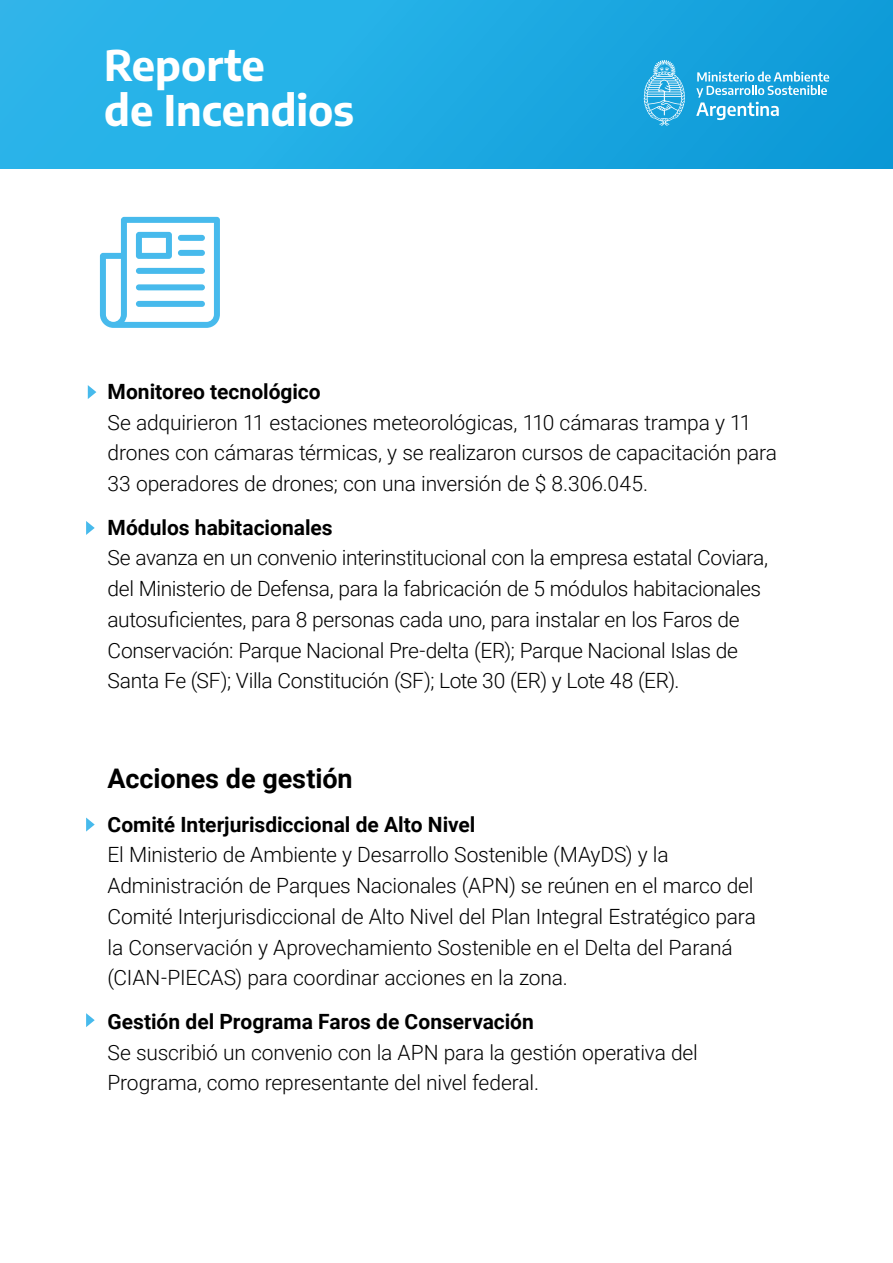
<style>
.page{position:relative;width:893px;height:1263px;background:#fff}
.page>*{position:absolute;margin:0;border:0;box-sizing:border-box;transform-origin:0 0}
.t1{font:700 42px/44.4px "Encode Sans";color:#fff}
.t2{font:700 27px "Roboto";letter-spacing:-.005em;color:#000}
.t3{font:300 21px/30.8px "Roboto";letter-spacing:-.01em;color:#000}
.t4{font:700 21px "Roboto";color:#000}
</style>
<div class="page">
<div style="left:0;top:0;width:893px;height:169px;background:linear-gradient(to right,#2fb9ec,#0e9bd8)"></div>
<svg style="left:696px;top:72px;width:133px;height:48px;background:#45b2e1"></svg>
<svg style="left:644px;top:60px;width:41px;height:66px;background:#50b9e5"></svg>
<svg style="left:88px;top:385px;width:8px;height:14px"></svg>
<svg style="left:86px;top:521px;width:9px;height:14px"></svg>
<svg style="left:86px;top:817px;width:9px;height:14px"></svg>
<svg style="left:86px;top:1013px;width:9px;height:14px"></svg>
<svg style="left:100px;top:217px;width:120px;height:111px"></svg>
<h1 class="t1" style="left:104px;top:42px;width:251px">Reporte<br>de Incendios</h1>
<p class="t4" style="left:108px;top:377px;width:215px">Monitoreo tecnológico</p>
<p class="t3" style="left:108px;top:406px;width:671px">Se adquirieron 11 estaciones meteorológicas, 110 cámaras trampa y 11 drones con cámaras térmicas, y se realizaron cursos de capacitación para<br>33 operadores de drones; con una inversión de $ 8.306.045.</p>
<p class="t4" style="left:108px;top:512px;width:227px">Módulos habitacionales</p>
<p class="t3" style="left:108px;top:542px;width:662px">Se avanza en un convenio interinstitucional con la empresa estatal Coviara, del Ministerio de Defensa, para la fabricación de 5 módulos habitacionales autosuficientes, para 8 personas cada uno, para instalar en los Faros de Conservación: Parque Nacional Pre-delta (ER); Parque Nacional Islas de Santa Fe (SF); Villa Constitución (SF); Lote 30 (ER) y Lote 48 (ER).</p>
<p class="t2" style="left:108px;top:760px;width:247px">Acciones de gestión</p>
<p class="t4" style="left:108px;top:809px;width:369px">Comité Interjurisdiccional de Alto Nivel</p>
<p class="t3" style="left:108px;top:839px;width:650px">El Ministerio de Ambiente y Desarrollo Sostenible (MAyDS) y la Administración de Parques Nacionales (APN) se reúnen en el marco del Comité Interjurisdiccional de Alto Nivel del Plan Integral Estratégico para la Conservación y Aprovechamiento Sostenible en el Delta del Paraná (CIAN-PIECAS) para coordinar acciones en la zona.</p>
<p class="t4" style="left:108px;top:1007px;width:428px">Gestión del Programa Faros de Conservación</p>
<p class="t3" style="left:108px;top:1036px;width:592px">Se suscribió un convenio con la APN para la gestión operativa del<br>Programa, como representante del nivel federal.</p>
</div>
